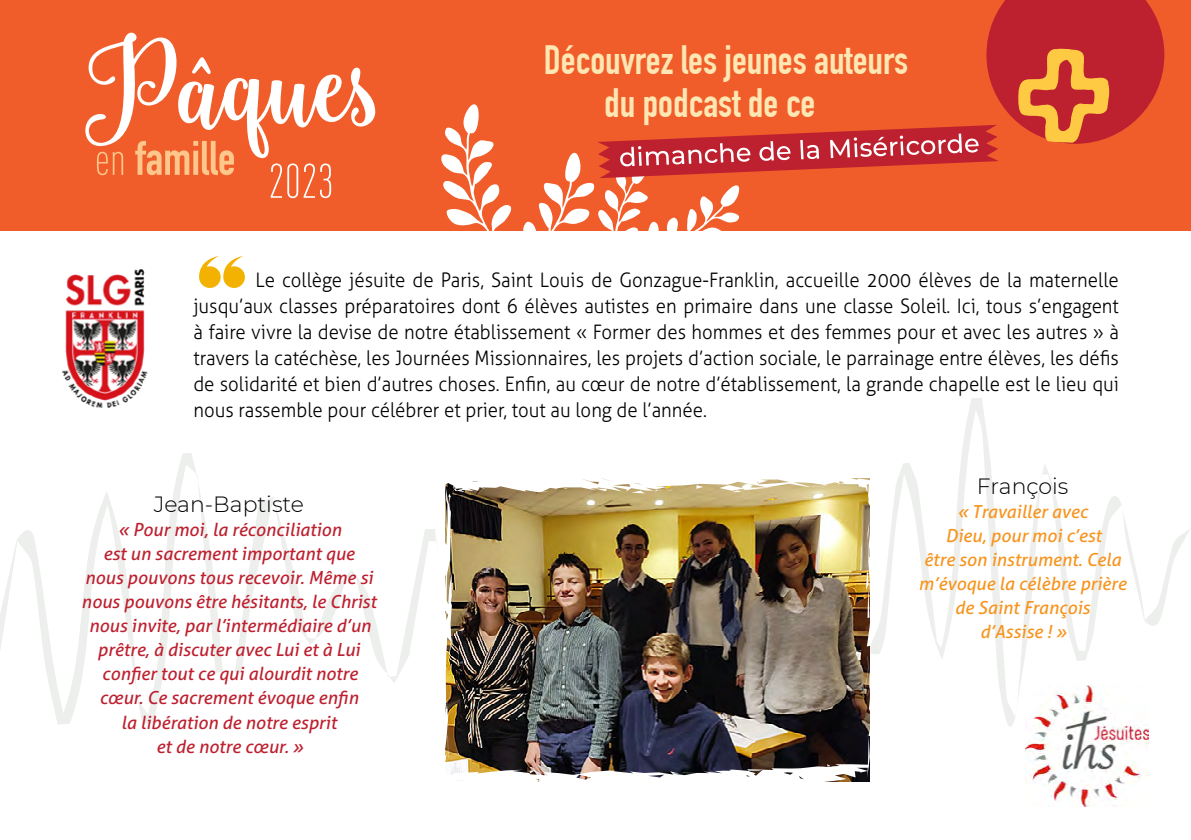
<style>
.page{position:relative;width:1191px;height:840px;background:#fff}
.page>*{position:absolute;margin:0;border:0;box-sizing:border-box;transform-origin:0 0}
.t1{font:700 40px/42.6px "DIN Condensed";color:#ffe7b3}
.t2{font:300 22px "Montserrat";color:#000}
.t3{font:300 20px/26px "Aller";color:#000;text-align:justify;scale:.93 1}
.t4{font:italic 18px/24px "Aller";color:#bd202f;text-align:center}
.t5{font:italic 18px/24px "Aller";color:#f7941e;text-align:center}
</style>
<div class="page">
<img style="left:62px;top:269px;width:86px;height:139px">
<div style="left:0;top:0;width:1191px;height:231px;background:#f15d2a"></div>
<svg style="left:275px;top:504px;width:159px;height:179px"></svg>
<svg style="left:235px;top:497px;width:39px;height:175px"></svg>
<svg style="left:0;top:453px;width:223px;height:271px"></svg>
<svg style="left:874px;top:398px;width:141px;height:329px"></svg>
<svg style="left:1018px;top:465px;width:172px;height:231px"></svg>
<img style="left:434px;top:478px;width:440px;height:304px">
<img style="left:766px;top:504px;width:103px;height:191px">
<svg style="left:732px;top:490px;width:10px;height:2px"></svg>
<svg style="left:696px;top:485px;width:7px;height:3px"></svg>
<svg style="left:631px;top:490px;width:14px;height:3px"></svg>
<svg style="left:595px;top:488px;width:12px;height:3px"></svg>
<svg style="left:447px;top:734px;width:1px;height:23px"></svg>
<svg style="left:682px;top:772px;width:15px;height:1px"></svg>
<svg style="left:199px;top:256px;width:46px;height:32px"></svg>
<svg style="left:85px;top:32px;width:290px;height:166px"></svg>
<svg style="left:441px;top:0;width:723px;height:231px"></svg>
<img style="left:1025px;top:685px;width:123px;height:121px">
<h1 class="t1" style="left:604px;top:39px;width:306px;text-indent:-60px">Découvrez les jeunes auteurs du podcast de ce</h1>
<p class="t3" style="left:193px;top:266px;width:996px;text-indent:62px">Le collège jésuite de Paris, Saint Louis de Gonzague-Franklin, accueille 2000 élèves de la maternelle jusqu’aux classes préparatoires dont 6 élèves autistes en primaire dans une classe Soleil. Ici, tous s’engagent à faire vivre la devise de notre établissement « Former des hommes et des femmes pour et avec les autres » à travers la catéchèse, les Journées Missionnaires, les projets d’action sociale, le parrainage entre élèves, les défis de solidarité et bien d’autres choses. Enfin, au cœur de notre d’établissement, la grande chapelle est le lieu qui nous rassemble pour célébrer et prier, tout au long de l’année.</p>
<p class="t2" style="left:154px;top:489px;width:152px">Jean-Baptiste</p>
<p class="t4" style="left:81px;top:517px;width:296px">« Pour moi, la réconciliation<br>est un sacrement important que<br>nous pouvons tous recevoir. Même si nous pouvons être hésitants, le Christ nous invite, par l’intermédiaire d’un prêtre, à discuter avec Lui et à Lui confier tout ce qui alourdit notre cœur. Ce sacrement évoque enfin<br>la libération de notre esprit<br>et de notre cœur. »</p>
<p class="t2" style="left:976px;top:471px;width:93px">François</p>
<p class="t5" style="left:918px;top:499px;width:209px">« Travailler avec<br>Dieu, pour moi c’est<br>être son instrument. Cela m’évoque la célèbre prière de Saint François<br>d’Assise ! »</p>
</div>
